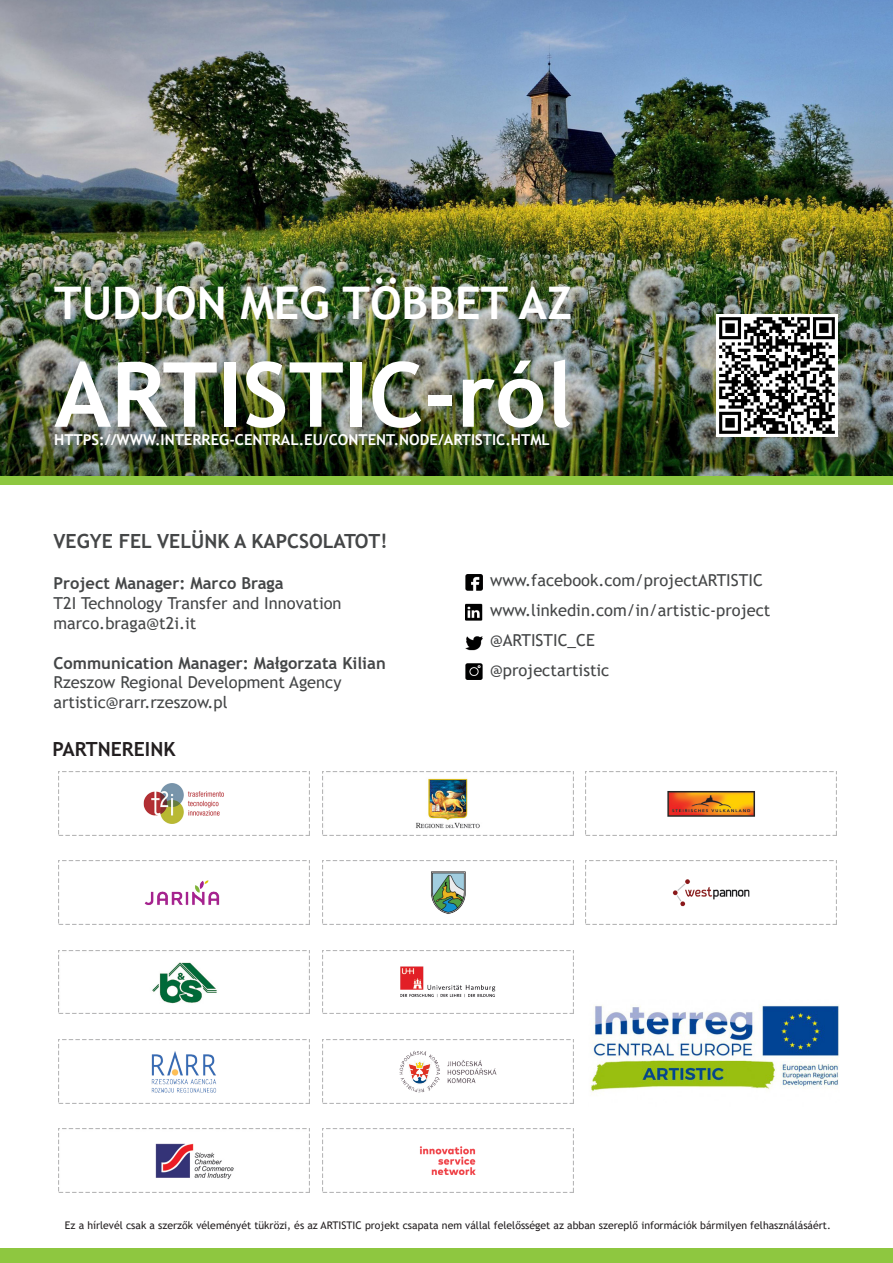
<style>
.page{position:relative;width:893px;height:1263px;background:#fff}
.page>*{position:absolute;margin:0;border:0;box-sizing:border-box;transform-origin:0 0}
.t1{font:700 90px "Trebuchet MS";color:#fff}
.t2{font:700 45px "Trebuchet MS";color:#fff}
.t3{font:700 19.5px "Trebuchet MS";color:#444647}
.t4{font:700 19.5px "Trebuchet MS";color:#231f20}
.t5{font:16.5px "Trebuchet MS";color:#444647}
.t6{font:700 16.5px "Trebuchet MS";color:#444647}
.t7{font:700 15px "Trebuchet MS";color:#fff}
.t8{font:10.5px "Trebuchet MS";color:#231f20}
</style>
<div class="page">
<div style="left:0;top:1248px;width:893px;height:15px;background:#8ec740"></div>
<img style="left:0;top:0;width:893px;height:476px">
<img style="left:716px;top:314px;width:122px;height:122px">
<img style="left:465px;top:575px;width:17px;height:105px">
<img style="left:59px;top:771px;width:251px;height:64px">
<img style="left:322px;top:771px;width:251px;height:64px">
<img style="left:585px;top:771px;width:251px;height:64px">
<img style="left:59px;top:861px;width:251px;height:63px">
<img style="left:322px;top:861px;width:251px;height:63px">
<img style="left:585px;top:861px;width:251px;height:63px">
<img style="left:59px;top:950px;width:251px;height:64px">
<img style="left:322px;top:950px;width:251px;height:64px">
<img style="left:59px;top:1039px;width:251px;height:64px">
<img style="left:322px;top:1039px;width:251px;height:64px">
<img style="left:59px;top:1129px;width:251px;height:63px">
<img style="left:322px;top:1129px;width:251px;height:63px">
<img style="left:590px;top:1005px;width:249px;height:87px">
<div style="left:0;top:476px;width:893px;height:9px;background:#8ec740"></div>
<p class="t2" style="left:54px;top:275px;width:520px">TUDJON MEG TÖBBET AZ</p>
<p class="t1" style="left:54px;top:339px;width:520px">ARTISTIC-ról</p>
<p class="t7" style="left:54px;top:430px;width:497px">HTTPS://WWW.INTERREG-CENTRAL.EU/CONTENT.NODE/ARTISTIC.HTML</p>
<p class="t3" style="left:54px;top:529px;width:336px">VEGYE FEL VELÜNK A KAPCSOLATOT!</p>
<p class="t6" style="left:54px;top:573px;width:232px">Project Manager: Marco Braga</p>
<p class="t5" style="left:54px;top:593px;width:290px">T2I Technology Transfer and Innovation</p>
<p class="t5" style="left:54px;top:613px;width:144px">marco.braga@t2i.it</p>
<p class="t6" style="left:54px;top:652px;width:334px">Communication Manager: Małgorzata Kilian</p>
<p class="t5" style="left:54px;top:672px;width:290px">Rzeszow Regional Development Agency</p>
<p class="t5" style="left:54px;top:692px;width:176px">artistic@rarr.rzeszow.pl</p>
<p class="t4" style="left:52px;top:737px;width:124px">PARTNEREINK</p>
<p class="t5" style="left:490px;top:570px;width:274px">www.facebook.com/projectARTISTIC</p>
<p class="t5" style="left:490px;top:600px;width:282px">www.linkedin.com/in/artistic-project</p>
<p class="t5" style="left:490px;top:630px;width:106px">@ARTISTIC_CE</p>
<p class="t5" style="left:490px;top:660px;width:121px">@projectartistic</p>
<p class="t8" style="left:65px;top:1219px;width:767px">Ez a hírlevél csak a szerzők véleményét tükrözi, és az ARTISTIC projekt csapata nem vállal felelősséget az abban szereplő információk bármilyen felhasználásáért.</p>
</div>
